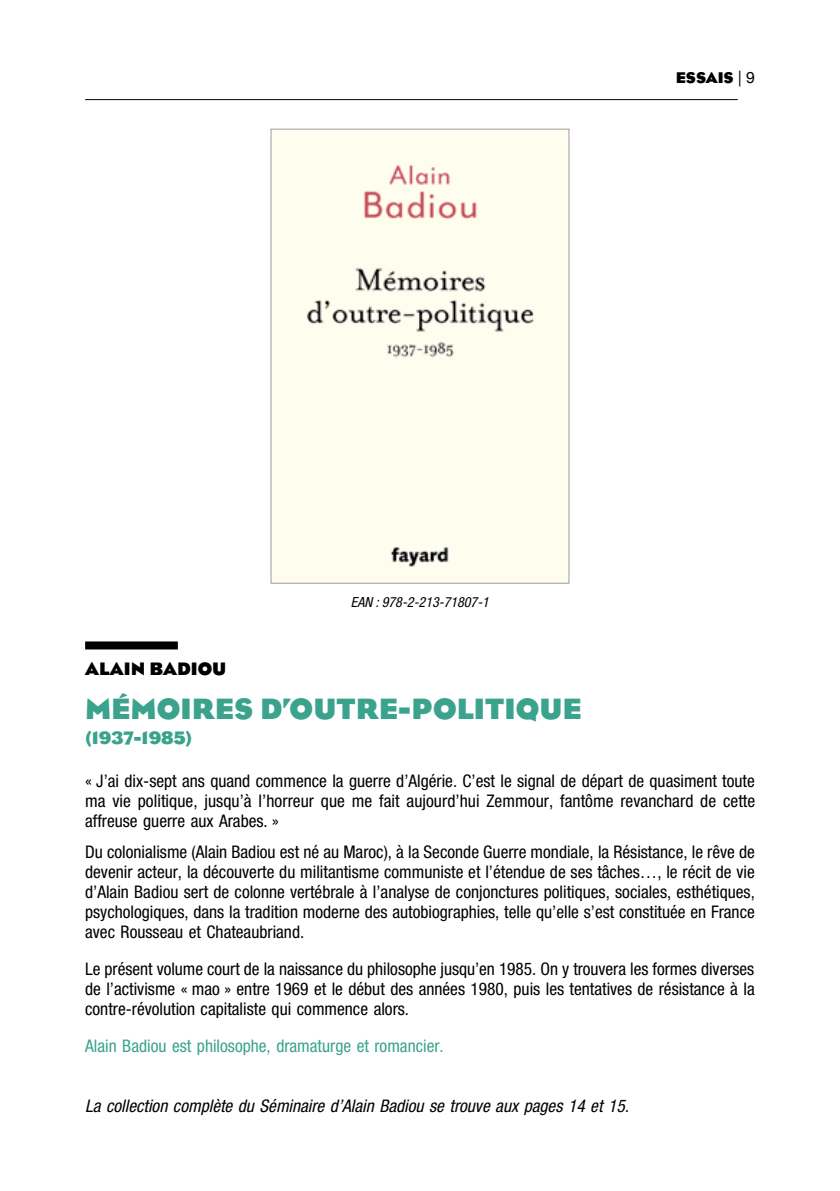
<style>
.page{position:relative;width:840px;height:1191px;background:#fff}
.page>*{position:absolute;margin:0;border:0;box-sizing:border-box;transform-origin:0 0}
.t1{font:700 30px "Bureau Eagle";color:#3ba38d}
.t2{font:700 18.4px "Bureau Eagle";color:#000}
.t3{font:700 18.4px "Bureau Eagle";color:#3ba38d}
.t4{font:condensed 17.4px/20px "Helvetica Neue";color:#000;text-align:justify}
.t5{font:italic condensed 17.4px "Helvetica Neue";color:#000}
.t6{font:condensed 17.4px "Helvetica Neue";color:#3ba38d}
.t7{font:700 15.8px "Bureau Eagle";color:#000}
.t8{font:italic condensed 14px "Helvetica Neue";color:#000}
.s1{font-family:"Helvetica Neue";font-weight:400}
</style>
<div class="page">
<hr style="left:85px;top:99px;width:652px;height:1px;background:#000">
<div style="left:272px;top:131px;width:295px;height:450px;background:#fffdee"></div>
<div style="left:270px;top:129px;width:299px;height:454px;border:1px solid #9c9c9d"></div>
<div style="left:85px;top:641px;width:93px;height:8px;background:#000"></div>
<p class="t7" style="left:675px;top:69px;width:80px">ESSAIS <span class="s1">| 9</span></p>
<p class="t8" style="left:351px;top:594px;width:139px">EAN : 978-2-213-71807-1</p>
<p class="t2" style="left:85px;top:659px;width:143px">ALAIN BADIOU</p>
<h1 class="t1" style="left:85px;top:692px;width:498px">MÉMOIRES D’OUTRE-POLITIQUE</h1>
<p class="t3" style="left:85px;top:728px;width:108px">(1937-1985)</p>
<p class="t4" style="left:85px;top:770px;width:671px">« J’ai dix-sept ans quand commence la guerre d’Algérie. C’est le signal de départ de quasiment toute ma vie politique, jusqu’à l’horreur que me fait aujourd’hui Zemmour, fantôme revanchard de cette affreuse guerre aux Arabes. »</p>
<p class="t4" style="left:85px;top:842px;width:671px">Du colonialisme (Alain Badiou est né au Maroc), à la Seconde Guerre mondiale, la Résistance, le rêve de devenir acteur, la découverte du militantisme communiste et l’étendue de ses tâches…, le récit de vie d’Alain Badiou sert de colonne vertébrale à l’analyse de conjonctures politiques, sociales, esthétiques, psychologiques, dans la tradition moderne des autobiographies, telle qu’elle s’est constituée en France avec Rousseau et Chateaubriand.</p>
<p class="t4" style="left:85px;top:959px;width:670px">Le présent volume court de la naissance du philosophe jusqu’en 1985. On y trouvera les formes diverses de l’activisme « mao » entre 1969 et le début des années 1980, puis les tentatives de résistance à la contre-révolution capitaliste qui commence alors.</p>
<p class="t6" style="left:85px;top:1036px;width:360px">Alain Badiou est philosophe, dramaturge et romancier.</p>
<p class="t5" style="left:85px;top:1095px;width:545px">La collection complète du Séminaire d’Alain Badiou se trouve aux pages 14 et 15.</p>
</div>
